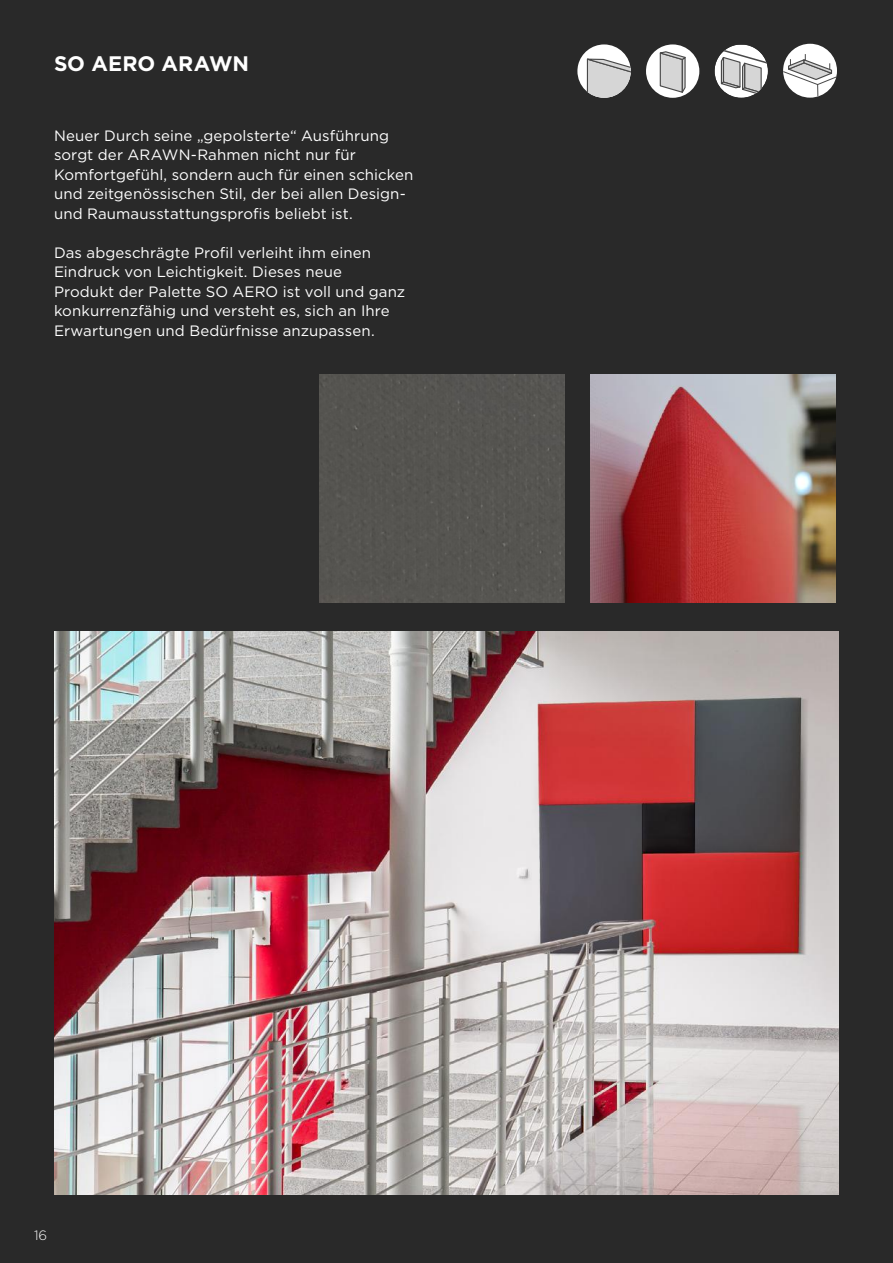
<style>
.page{position:relative;width:893px;height:1263px;background:#292929}
.page>*{position:absolute;margin:0;border:0;box-sizing:border-box;transform-origin:0 0}
.t1{font:700 21px "Gotham";letter-spacing:-.005em;color:#fff}
.t2{font:15px/19.5px "Gotham";letter-spacing:.005em;color:#fff}
.t3{font:300 13.5px "Gotham";color:#fff}
</style>
<div class="page">
<img style="left:54px;top:631px;width:785px;height:564px">
<img style="left:590px;top:374px;width:245px;height:229px">
<div style="left:320px;top:374px;width:245px;height:229px;background:#555450"></div>
<svg style="left:646px;top:45px;width:53px;height:53px"></svg>
<svg style="left:577px;top:45px;width:54px;height:53px"></svg>
<svg style="left:715px;top:45px;width:53px;height:53px"></svg>
<svg style="left:783px;top:44px;width:54px;height:54px"></svg>
<h1 class="t1" style="left:54px;top:49px;width:197px">SO AERO ARAWN</h1>
<p class="t2" style="left:54px;top:125px;width:361px">Neuer Durch seine „gepolsterte“ Ausführung sorgt der ARAWN-Rahmen nicht nur für Komfortgefühl, sondern auch für einen schicken und zeitgenössischen Stil, der bei allen Design&shy;und Raumausstattungsprofis beliebt ist.</p>
<p class="t2" style="left:54px;top:242px;width:353px">Das abgeschrägte Profil verleiht ihm einen Eindruck von Leichtigkeit. Dieses neue Produkt der Palette SO AERO ist voll und ganz konkurrenzfähig und versteht es, sich an Ihre Erwartungen und Bedürfnisse anzupassen.</p>
<p class="t3" style="left:34px;top:1226px;width:15px">16</p>
</div>
